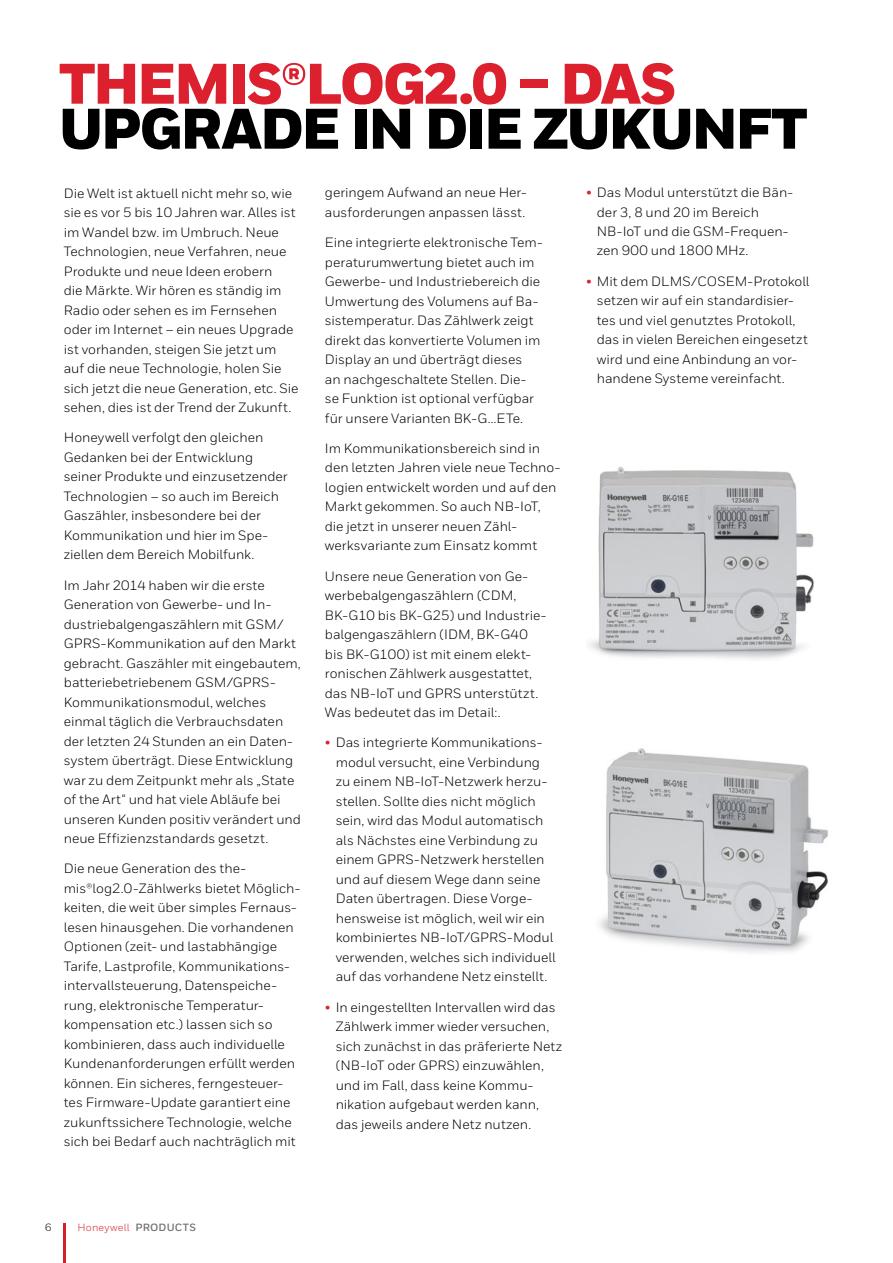
<style>
.page{position:relative;width:893px;height:1263px;background:#fff}
.page>*{position:absolute;margin:0;border:0;box-sizing:border-box;transform-origin:0 0}
.t1{font:900 57px "Honeywell Sans";letter-spacing:-.045em;color:#000}
.t2{font:900 57px "Honeywell Sans";letter-spacing:-.045em;color:#dc202e}
.t3{font:13.5px/19.5px "Honeywell Sans";color:#000}
.t4{font:10.5px "Honeywell Sans";letter-spacing:.015em;color:#d52a2f}
.t5{font:10.5px "Honeywell Sans";color:#000}
.s1{color:#dc202e}
.s2{font-weight:700;color:#707174}
</style>
<div class="page">
<hr style="left:63px;top:1223px;width:3px;height:40px;background:#d42029">
<img style="left:588px;top:467px;width:226px;height:193px">
<img style="left:599px;top:748px;width:229px;height:205px">
<h1 class="t2" style="left:59px;top:49px;width:619px">THEMIS®LOG2.0 – DAS</h1>
<h1 class="t1" style="left:59px;top:94px;width:750px">UPGRADE IN DIE ZUKUNFT</h1>
<p class="t3" style="left:64px;top:183px;width:236px">Die Welt ist aktuell nicht mehr so, wie sie es vor 5 bis 10 Jahren war. Alles ist im Wandel bzw. im Umbruch. Neue Technologien, neue Verfahren, neue Produkte und neue Ideen erobern<br>die Märkte. Wir hören es ständig im Radio oder sehen es im Fernsehen oder im Internet – ein neues Upgrade ist vorhanden, steigen Sie jetzt um auf die neue Technologie, holen Sie sich jetzt die neue Generation, etc. Sie sehen, dies ist der Trend der Zukunft.</p>
<p class="t3" style="left:64px;top:428px;width:225px">Honeywell verfolgt den gleichen<br>Gedanken bei der Entwicklung seiner Produkte und einzusetzender<br>Technologien – so auch im Bereich<br>Gaszähler, insbesondere bei der<br>Kommunikation und hier im Spe&shy;ziellen dem Bereich Mobilfunk.</p>
<p class="t3" style="left:64px;top:575px;width:239px">Im Jahr 2014 haben wir die erste Generation von Gewerbe- und In&shy;dustriebalgengaszählern mit GSM/ GPRS-Kommunikation auf den Markt gebracht. Gaszähler mit eingebautem, batteriebetriebenem GSM/GPRS-Kommunikationsmodul, welches einmal täglich die Verbrauchsdaten der letzten 24 Stunden an ein Daten&shy;system überträgt. Diese Entwicklung war zu dem Zeitpunkt mehr als „State of the Art“ und hat viele Abläufe bei unseren Kunden positiv verändert und neue Effizienzstandards gesetzt.</p>
<p class="t3" style="left:64px;top:859px;width:238px">Die neue Generation des the&shy;mis®log2.0-Zählwerks bietet Möglich&shy;keiten, die weit über simples Fernaus&shy;lesen hinausgehen. Die vorhandenen Optionen (zeit- und lastabhängige Tarife, Lastprofile, Kommunikations&shy;intervallsteuerung, Datenspeiche&shy;rung, elektronische Temperatur&shy;kompensation etc.) lassen sich so kombinieren, dass auch individuelle Kundenanforderungen erfüllt werden können. Ein sicheres, ferngesteuer&shy;tes Firmware-Update garantiert eine zukunftssichere Technologie, welche sich bei Bedarf auch nachträglich mit</p>
<p class="t3" style="left:597px;top:183px;width:198px;text-indent:-11px"><span class="s1">•</span> Das Modul unterstützt die Bän&shy;der 3, 8 und 20 im Bereich<br>NB-IoT und die GSM-Frequen&shy;zen 900 und 1800 MHz.</p>
<p class="t3" style="left:597px;top:271px;width:214px;text-indent:-11px"><span class="s1">•</span> Mit dem DLMS/COSEM-Protokoll setzen wir auf ein standardisier&shy;tes und viel genutztes Protokoll, das in vielen Bereichen eingesetzt wird und eine Anbindung an vor&shy;handene Systeme vereinfacht.</p>
<p class="t3" style="left:325px;top:183px;width:203px">geringem Aufwand an neue Her&shy;ausforderungen anpassen lässt.</p>
<p class="t3" style="left:325px;top:233px;width:219px">Eine integrierte elektronische Tem&shy;peraturumwertung bietet auch im Gewerbe- und Industriebereich die Umwertung des Volumens auf Ba&shy;sistemperatur. Das Zählwerk zeigt direkt das konvertierte Volumen im Display an und überträgt dieses<br>an nachgeschaltete Stellen. Die&shy;se Funktion ist optional verfügbar für unsere Varianten BK-G…ETe.</p>
<p class="t3" style="left:325px;top:438px;width:237px">Im Kommunikationsbereich sind in den letzten Jahren viele neue Techno&shy;logien entwickelt worden und auf den Markt gekommen. So auch NB-IoT, die jetzt in unserer neuen Zähl&shy;werksvariante zum Einsatz kommt</p>
<p class="t3" style="left:325px;top:566px;width:223px">Unsere neue Generation von Ge&shy;werbebalgengaszählern (CDM,<br>BK-G10 bis BK-G25) und Industrie&shy;balgengaszählern (IDM, BK-G40 bis BK-G100) ist mit einem elekt&shy;ronischen Zählwerk ausgestattet, das NB-IoT und GPRS unterstützt.<br>Was bedeutet das im Detail:.</p>
<p class="t3" style="left:336px;top:733px;width:221px;text-indent:-11px"><span class="s1">•</span> Das integrierte Kommunikations&shy;modul versucht, eine Verbindung zu einem NB-IoT-Netzwerk herzu&shy;stellen. Sollte dies nicht möglich sein, wird das Modul automatisch als Nächstes eine Verbindung zu einem GPRS-Netzwerk herstellen und auf diesem Wege dann seine Daten übertragen. Diese Vorge&shy;hensweise ist möglich, weil wir ein kombiniertes NB-IoT/GPRS-Modul verwenden, welches sich individuell auf das vorhandene Netz einstellt.</p>
<p class="t3" style="left:336px;top:997px;width:228px;text-indent:-11px"><span class="s1">•</span> In eingestellten Intervallen wird das Zählwerk immer wieder versuchen, sich zunächst in das präferierte Netz (NB-IoT oder GPRS) einzuwählen, und im Fall, dass keine Kommu&shy;nikation aufgebaut werden kann, das jeweils andere Netz nutzen.</p>
<p class="t5" style="left:45px;top:1221px;width:8px">6</p>
<p class="t4" style="left:78px;top:1221px;width:120px">Honeywell <span class="s2">PRODUCTS</span></p>
</div>
